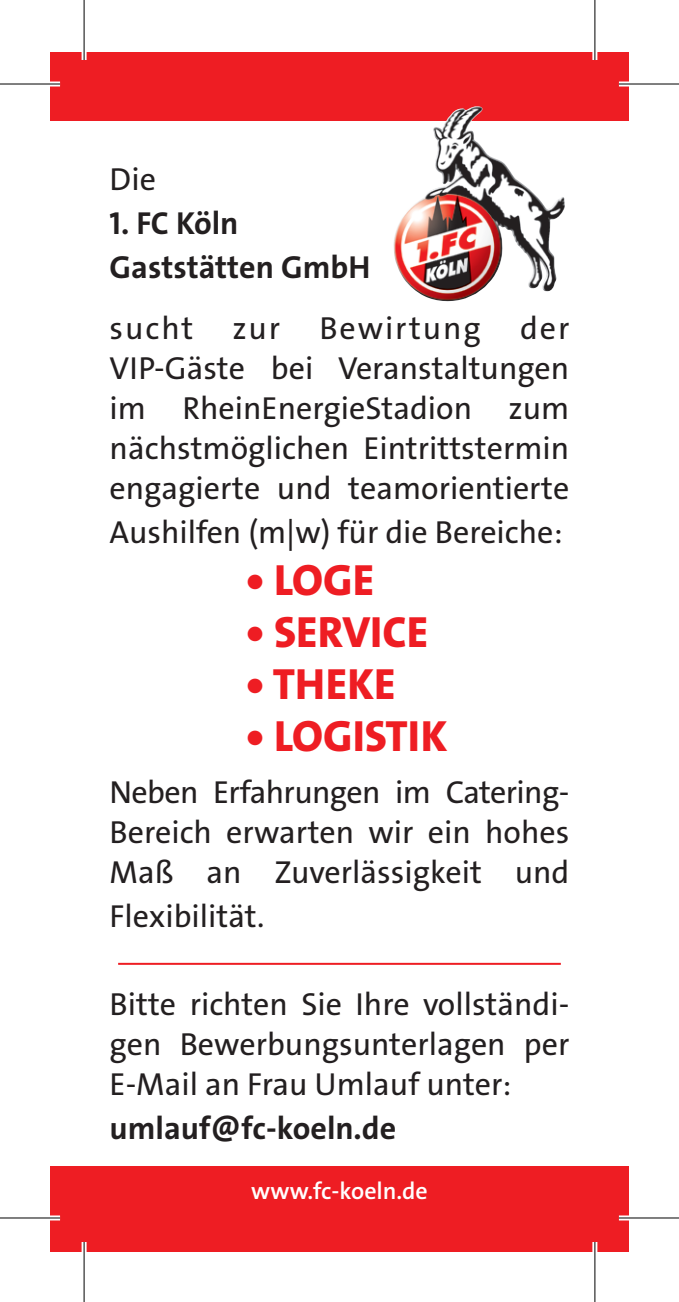
<style>
.page{position:relative;width:679px;height:1302px;background:#fff}
.page>*{position:absolute;margin:0;border:0;box-sizing:border-box;transform-origin:0 0}
.t1{font:44px "The Sans LP8 Ex Bld";color:#ee1d23}
.t2{font:32px/40px "The Sans LP5 Plain";color:#231f20;text-align:justify}
.t3{font:32px/44px "The Sans LP7 Bld";color:#231f20}
.t4{font:24px "The Sans LP6 Se Bld";color:#fff}
</style>
<div class="page">
<div style="left:50px;top:52px;width:578px;height:68px;background:#ee1d23"></div>
<div style="left:50px;top:1166px;width:578px;height:86px;background:#ee1d23"></div>
<img style="left:393px;top:106px;width:163px;height:196px">
<hr style="left:118px;top:963px;width:442px;height:2px;background:#ee1d23">
<div style="left:0;top:82px;width:60px;height:5px;background:#fff"></div>
<div style="left:618px;top:82px;width:60px;height:5px;background:#fff"></div>
<div style="left:0;top:1215px;width:60px;height:5px;background:#fff"></div>
<div style="left:618px;top:1215px;width:60px;height:5px;background:#fff"></div>
<hr style="left:82px;top:0;width:4px;height:60px;background:#fff">
<hr style="left:82px;top:1242px;width:4px;height:60px;background:#fff">
<svg style="left:592px;top:0;width:5px;height:60px"></svg>
<svg style="left:592px;top:1242px;width:5px;height:60px"></svg>
<hr style="left:0;top:83px;width:60px;height:2px;background:#000">
<hr style="left:618px;top:83px;width:60px;height:2px;background:#000">
<hr style="left:0;top:1217px;width:60px;height:2px;background:#000">
<hr style="left:618px;top:1217px;width:60px;height:2px;background:#000">
<hr style="left:83px;top:0;width:2px;height:60px;background:#000">
<hr style="left:83px;top:1242px;width:2px;height:60px;background:#000">
<hr style="left:594px;top:0;width:1px;height:60px;background:#000">
<hr style="left:594px;top:1242px;width:1px;height:60px;background:#000">
<p class="t2" style="left:110px;top:160px;width:48px">Die</p>
<p class="t3" style="left:110px;top:202px;width:262px">1. FC Köln<br>Gaststätten GmbH</p>
<p class="t2" style="left:110px;top:308px;width:461px">sucht zur Bewirtung der VIP-Gäste bei Veranstaltungen im RheinEnergieStadion zum nächstmöglichen Eintrittstermin engagierte und teamorientierte</p>
<p class="t2" style="left:110px;top:512px;width:454px">Aushilfen (m|w) für die Bereiche:</p>
<h1 class="t1" style="left:246px;top:551px;width:130px">• LOGE</h1>
<h1 class="t1" style="left:246px;top:603px;width:184px">• SERVICE</h1>
<h1 class="t1" style="left:246px;top:655px;width:151px">• THEKE</h1>
<h1 class="t1" style="left:246px;top:707px;width:203px">• LOGISTIK</h1>
<p class="t2" style="left:110px;top:772px;width:461px">Neben Erfahrungen im Catering-Bereich erwarten wir ein hohes Maß an Zuverlässigkeit und</p>
<p class="t2" style="left:110px;top:896px;width:156px">Flexibilität.</p>
<p class="t2" style="left:110px;top:984px;width:461px">Bitte richten Sie Ihre vollständi&shy;gen Bewerbungsunterlagen per E-Mail an Frau Umlauf unter:</p>
<p class="t3" style="left:110px;top:1106px;width:288px">umlauf@fc-koeln.de</p>
<p class="t4" style="left:251px;top:1175px;width:178px">www.fc-koeln.de</p>
</div>
